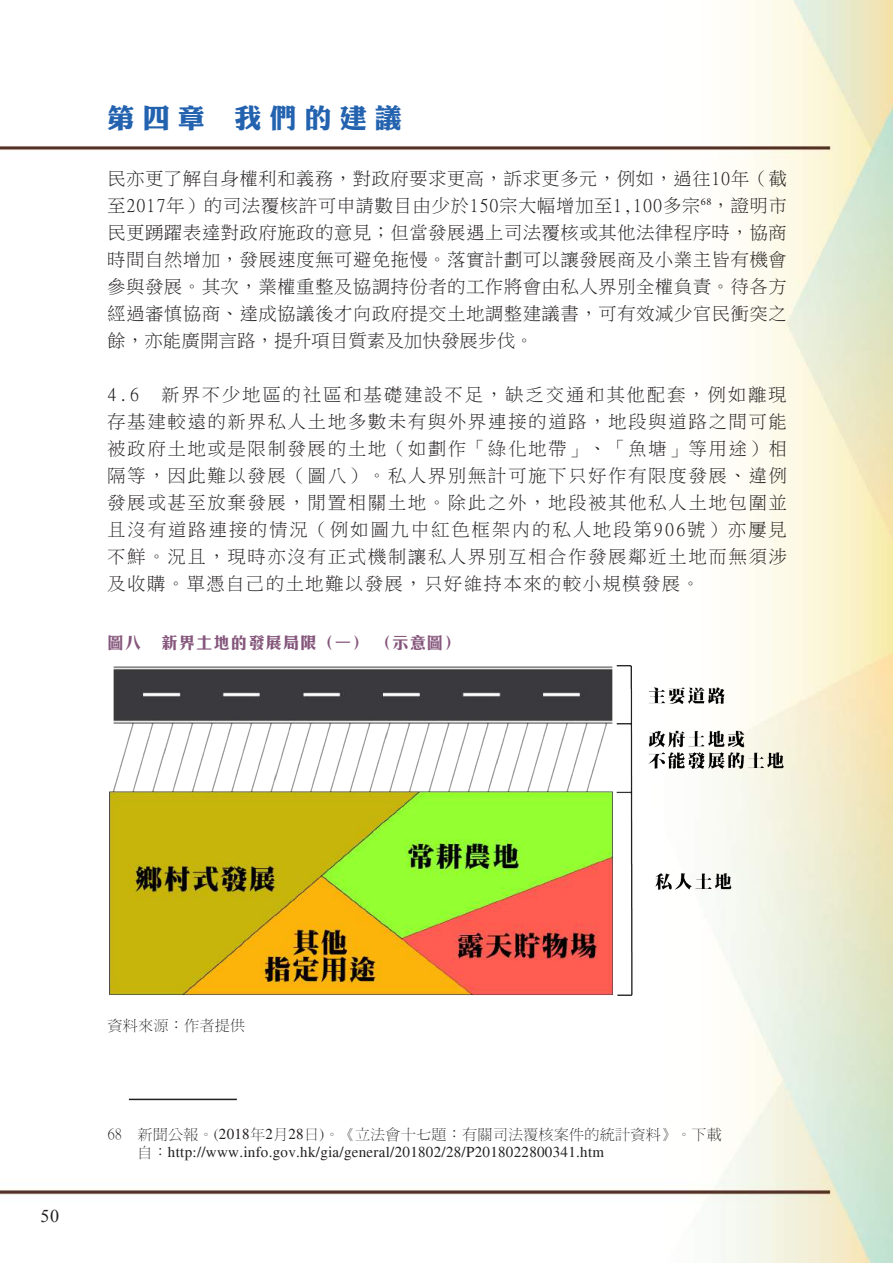
<style>
.page{position:relative;width:893px;height:1263px;background:#fff}
.page>*{position:absolute;margin:0;border:0;box-sizing:border-box;transform-origin:0 0}
.t1{font:27px "DF Li King Hei W8 WIN BF";letter-spacing:.3em;color:#2362af}
.t2{font:18px/27px "Ming Lt HKSCS UNI H";letter-spacing:.075em;color:#231f20;text-align:justify}
.t3{font:18px "Times New Roman";color:#231f20}
.t4{font:700 16.5px "C Hei 3 HK";letter-spacing:.05em;color:#85567b}
.t5{font:15px "Times";letter-spacing:.02em;color:#231f20}
.t6{font:300 15px "Han Wang Ming";letter-spacing:.02em;color:#231f20}
.s1{font-family:"Times";font-weight:400}
.s2{font-family:"Han Wang Ming";font-weight:300}
</style>
<div class="page">
<img style="left:0;top:0;width:893px;height:1263px">
<hr style="left:129px;top:1099px;width:108px;height:1px;background:#231f20">
<img style="left:106px;top:661px;width:681px;height:340px">
<h1 class="t1" style="left:108px;top:105px;width:296px">第四章 我們的建議</h1>
<p class="t2" style="left:108px;top:165px;width:681px">民亦更了解自身權利和義務，對政府要求更高，訴求更多元，例如，過往10年（截至2017年）的司法覆核許可申請數目由少於150宗大幅增加至1,100多宗<sup>68</sup>，證明市民更踴躍表達對政府施政的意見；但當發展遇上司法覆核或其他法律程序時，協商時間自然增加，發展速度無可避免拖慢。落實計劃可以讓發展商及小業主皆有機會參與發展。其次，業權重整及協調持份者的工作將會由私人界別全權負責。待各方經過審慎協商、達成協議後才向政府提交土地調整建議書，可有效減少官民衝突之餘，亦能廣開言路，提升項目質素及加快發展步伐。</p>
<p class="t2" style="left:108px;top:381px;width:681px">4.6　新界不少地區的社區和基礎建設不足，缺乏交通和其他配套，例如離現存基建較遠的新界私人土地多數未有與外界連接的道路，地段與道路之間可能被政府土地或是限制發展的土地（如劃作「綠化地帶」、「魚塘」等用途）相隔等，因此難以發展（圖八）。私人界別無計可施下只好作有限度發展、違例發展或甚至放棄發展，閒置相關土地。除此之外，地段被其他私人土地包圍並且沒有道路連接的情況（例如圖九中紅色框架内的私人地段第906號）亦屢見不鮮。況且，現時亦沒有正式機制讓私人界別互相合作發展鄰近土地而無須涉及收購。單憑自己的土地難以發展，只好維持本來的較小規模發展。</p>
<p class="t4" style="left:108px;top:630px;width:355px">圖八 新界土地的發展局限（一） （示意圖）</p>
<p class="t3" style="left:40px;top:1204px;width:20px">50</p>
<p class="t6" style="left:108px;top:1018px;width:139px">資料來源：作者提供</p>
<p class="t6" style="left:108px;top:1126px;width:616px">68 新聞公報。(<span class="s1">2018</span>年<span class="s1">2</span>月<span class="s1">28</span>日)。《立法會十七題：有關司法覆核案件的統計資料》。下載</p>
<p class="t5" style="left:137px;top:1143px;width:468px"><span class="s2">自：</span>http://www.info.gov.hk/gia/general/201802/28/P2018022800341.htm</p>
</div>
